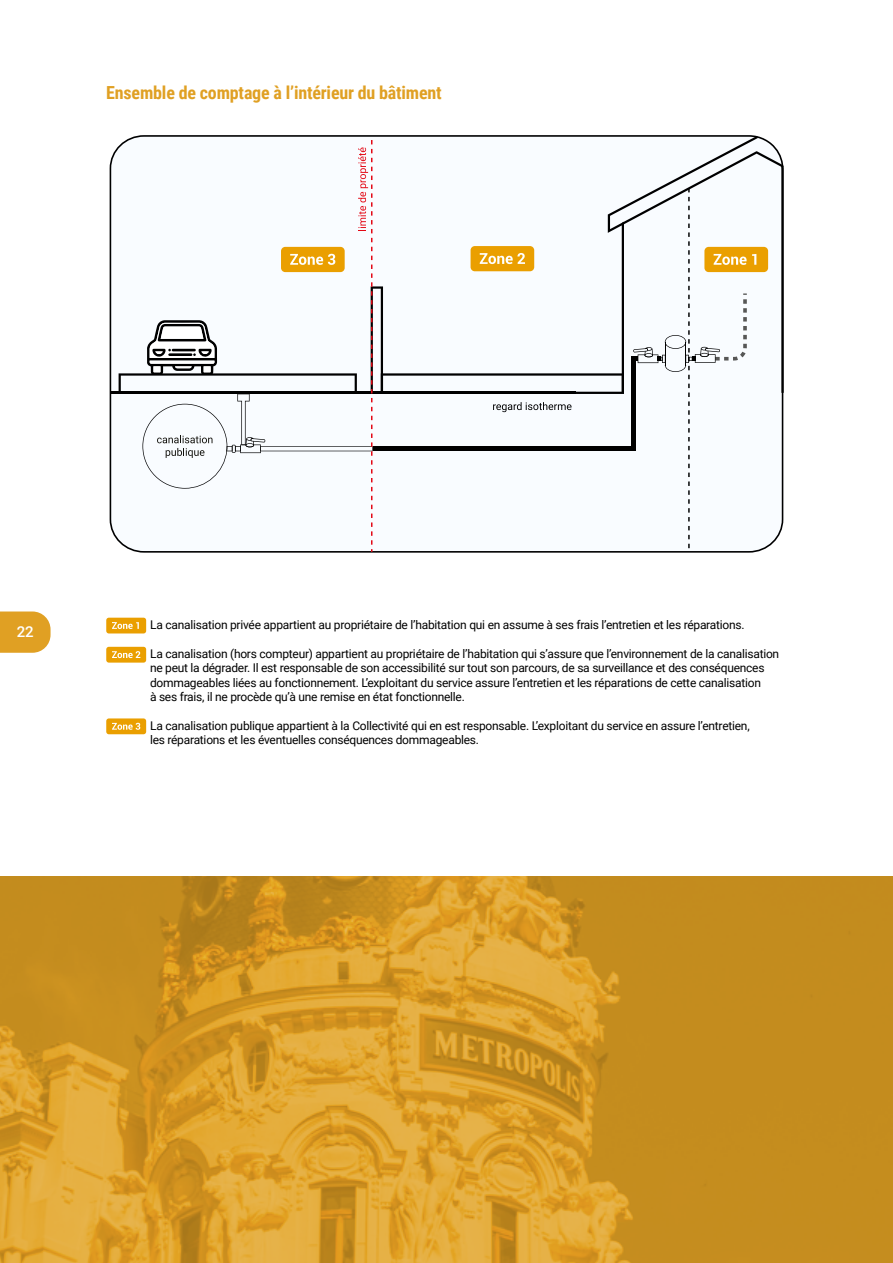
<style>
.page{position:relative;width:893px;height:1263px;background:#fff}
.page>*{position:absolute;margin:0;border:0;box-sizing:border-box;transform-origin:0 0}
.t1{font:700 18px "Roboto Condensed";letter-spacing:-.01em;color:#e0a023}
.t2{font:500 15px "Roboto";color:#fff}
.t3{font:12px/14.4px "Roboto";letter-spacing:-.02em;color:#000}
</style>
<div class="page">
<svg style="left:0;top:611px;width:51px;height:42px;background:#e2a837"></svg>
<hr style="left:111px;top:392px;width:465px;height:2px;background:#000">
<svg style="left:119px;top:136px;width:665px;height:416px"></svg>
<img style="left:0;top:876px;width:893px;height:387px">
<div style="left:106px;top:718px;width:40px;height:16px;background:#ea9f00;border-radius:3px"></div>
<svg style="left:112px;top:723px;width:28px;height:7px"></svg>
<div style="left:106px;top:647px;width:40px;height:16px;background:#ea9f00;border-radius:3px"></div>
<svg style="left:112px;top:651px;width:28px;height:7px"></svg>
<div style="left:106px;top:618px;width:40px;height:15px;background:#ea9f00;border-radius:3px"></div>
<svg style="left:112px;top:622px;width:27px;height:7px"></svg>
<h1 class="t1" style="left:106px;top:80px;width:337px">Ensemble de comptage à l’intérieur du bâtiment</h1>
<p class="t2" style="left:17px;top:621px;width:19px">22</p>
<p class="t3" style="left:150px;top:617px;width:596px">La canalisation privée appartient au propriétaire de l’habitation qui en assume à ses frais l’entretien et les réparations.</p>
<p class="t3" style="left:150px;top:646px;width:631px">La canalisation (hors compteur) appartient au propriétaire de l’habitation qui s’assure que l’environnement de la canalisation ne peut la dégrader. Il est responsable de son accessibilité sur tout son parcours, de sa surveillance et des conséquences dommageables liées au fonctionnement. L’exploitant du service assure l’entretien et les réparations de cette canalisation<br>à ses frais, il ne procède qu’à une remise en état fonctionnelle.</p>
<p class="t3" style="left:150px;top:718px;width:601px">La canalisation publique appartient à la Collectivité qui en est responsable. L’exploitant du service en assure l’entretien, les réparations et les éventuelles conséquences dommageables.</p>
</div>
